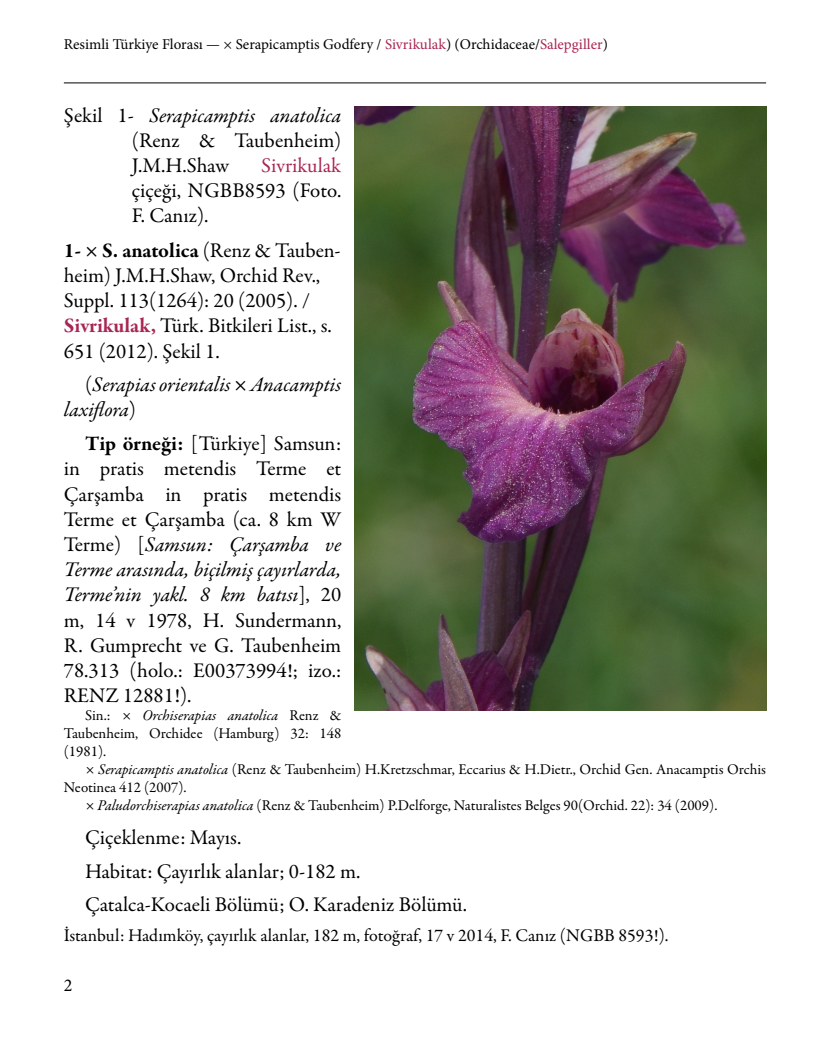
<style>
.page{position:relative;width:830px;height:1063px;background:#fff}
.page>*{position:absolute;margin:0;border:0;box-sizing:border-box;transform-origin:0 0}
.Metin{font:21px/25.2px "Garamond Premr Pro";color:#000;text-align:justify}
.Cins-tür_adı{font:21px/25.2px "Garamond Premr Pro";color:#000}
.Şekil_yazısı{font:21px/25.2px "Garamond Premr Pro";color:#000;text-align:justify}
.Metin-2{font:italic 21px/25.2px "Garamond Premr Pro";color:#000}
.Herbaryum{font:18px "Garamond Premr Pro";color:#000}
.t1{font:18px "Minion Pro";color:#000}
.Sinonim{font:15px/18px "Garamond Premr Pro";color:#000;text-align:justify}
.t2{font:15px "Minion Pro";color:#000}
.s1{color:#a92553}
.s2{font-style:italic}
.s3{font-weight:700}
.s4{font-weight:700;color:#a92553}
.s5{font-style:normal}
.s6{font-weight:700;font-style:normal}
</style>
<div class="page">
<hr style="left:64px;top:83px;width:701px;height:1px;background:#000">
<img style="left:354px;top:106px;width:411px;height:604px">
<p class="t2" style="left:64px;top:34px;width:545px">Resimli Türkiye Florası — × Serapicamptis Godfery / <span class="s1">Sivrikulak</span>) (Orchidaceae/<span class="s1">Salepgiller</span>)</p>
<p class="Şekil_yazısı" style="left:132px;top:103px;width:211px;text-indent:-68px">Şekil 1- <span class="s2">Serapicamptis anatolica </span>(Renz &amp; Taubenheim)<br>J.M.H.Shaw</p>
<p class="Şekil_yazısı" style="left:132px;top:153px;width:211px;text-indent:129px"><span class="s1">Sivrikulak </span>çiçeği, NGBB8593 (Foto.<br>F. Canız).</p>
<p class="Cins-tür_adı" style="left:64px;top:238px;width:278px"><span class="s3">1- × S. anatolica</span> (Renz &amp; Tauben&shy;heim) J.M.H.Shaw, Orchid Rev.,<br>Suppl. 113(1264): 20 (2005). /<br><span class="s4">Sivrikulak,</span> Türk. Bitkileri List., s.<br>651 (2012). Şekil 1.</p>
<p class="Metin-2" style="left:64px;top:373px;width:279px;text-indent:21px"><span class="s5">(</span>Serapias orientalis<span class="s6">×</span>Anacamptis laxiflora<span class="s5">)</span></p>
<p class="Metin" style="left:64px;top:431px;width:279px;text-indent:21px"><span class="s3">Tip örneği:</span> [Türkiye] Samsun: in pratis metendis Terme et Çarşamba in pratis metendis Terme et Çarşamba (ca. 8 km W Terme) [<span class="s2">Samsun: Çarşamba ve Terme arasında, biçilmiş çayırlarda, Terme’nin yakl. 8 km batısı</span>], 20 m, 14 v 1978, H. Sundermann, R. Gumprecht ve G. Taubenheim 78.313 (holo.: E00373994!; izo.:<br>RENZ 12881!).</p>
<p class="Sinonim" style="left:64px;top:707px;width:279px;text-indent:21px">Sin.: <span class="s2">× Orchiserapias anatolica</span> Renz &amp; Taubenheim, Orchidee (Hamburg) 32: 148 (1981).</p>
<p class="Sinonim" style="left:64px;top:761px;width:703px;text-indent:21px"><span class="s2">× Serapicamptis anatolica</span> (Renz &amp; Taubenheim) H.Kretzschmar, Eccarius &amp; H.Dietr., Orchid Gen. Anacamptis Orchis<br>Neotinea 412 (2007).</p>
<p class="Sinonim" style="left:85px;top:797px;width:633px"><span class="s2">× Paludorchiserapias anatolica</span> (Renz &amp; Taubenheim) P.Delforge, Naturalistes Belges 90(Orchid. 22): 34 (2009).</p>
<p class="Metin" style="left:85px;top:825px;width:158px">Çiçeklenme: Mayıs.</p>
<p class="Metin" style="left:85px;top:859px;width:277px">Habitat: Çayırlık alanlar; 0-182 m.</p>
<p class="Metin" style="left:85px;top:893px;width:383px">Çatalca-Kocaeli Bölümü; O. Karadeniz Bölümü.</p>
<p class="Herbaryum" style="left:64px;top:924px;width:606px">İstanbul: Hadımköy, çayırlık alanlar, 182 m, fotoğraf, 17 v 2014, F. Canız (NGBB 8593!).</p>
<p class="t1" style="left:64px;top:973px;width:10px">2</p>
</div>
